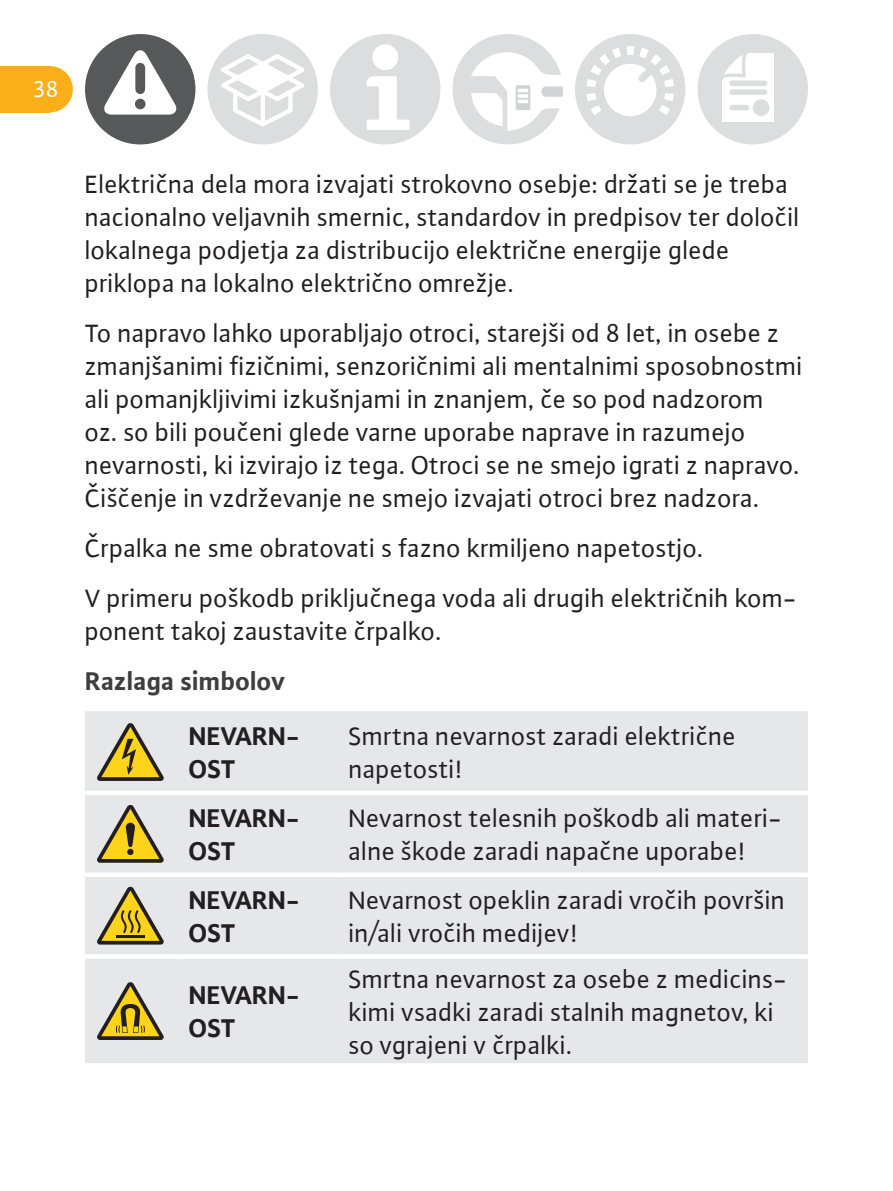
<style>
.page{position:relative;width:893px;height:1191px;background:#fff}
.page>*{position:absolute;margin:0;border:0;box-sizing:border-box;transform-origin:0 0}
.t1{font:27px/33px "WILO Plus Global";color:#231f20}
.t2{font:700 27px/33px "WILO Plus Global";color:#231f20}
.t3{font:700 27px "WILO Plus Global";color:#3e3e3f}
.t4{font:24px "WILO Plus Global";color:#fff}
</style>
<div class="page">
<div style="left:207px;top:34px;width:111px;height:110px;background:#dcdddf;border-radius:50%"></div>
<svg style="left:214px;top:51px;width:97px;height:78px"></svg>
<div style="left:330px;top:34px;width:110px;height:110px;background:#dcdddf;border-radius:50%"></div>
<div style="left:372px;top:44px;width:26px;height:26px;background:#fff;border-radius:50%"></div>
<svg style="left:367px;top:76px;width:42px;height:54px"></svg>
<svg style="left:453px;top:34px;width:110px;height:110px"></svg>
<div style="left:575px;top:34px;width:110px;height:110px;background:#dcdddf;border-radius:50%"></div>
<svg style="left:586px;top:46px;width:88px;height:70px"></svg>
<div style="left:697px;top:34px;width:111px;height:110px;background:#dcdddf;border-radius:50%"></div>
<div style="left:722px;top:53px;width:52px;height:68px;background:#fff"></div>
<svg style="left:717px;top:42px;width:31px;height:40px"></svg>
<div style="left:753px;top:99px;width:16px;height:17px;background:#dcdddf;border-radius:50%"></div>
<div style="left:732px;top:89px;width:33px;height:6px;background:#dcdddf"></div>
<div style="left:732px;top:80px;width:33px;height:6px;background:#dcdddf"></div>
<div style="left:732px;top:105px;width:15px;height:5px;background:#dcdddf"></div>
<div style="left:27px;top:66px;width:46px;height:46px;background:#faaf18;border-radius:50%"></div>
<div style="left:0;top:66px;width:50px;height:46px;background:#faaf18"></div>
<div style="left:85px;top:34px;width:110px;height:110px;background:#57585a;border-radius:50%"></div>
<svg style="left:102px;top:49px;width:75px;height:66px"></svg>
<div style="left:135px;top:68px;width:10px;height:21px;background:#57585a"></div>
<div style="left:135px;top:99px;width:11px;height:10px;background:#57585a;border-radius:50%"></div>
<div style="left:85px;top:711px;width:723px;height:352px;background:#e6e7e9"></div>
<div style="left:85px;top:790px;width:92px;height:5px;background:#fff"></div>
<div style="left:177px;top:790px;width:160px;height:5px;background:#fff"></div>
<div style="left:337px;top:790px;width:471px;height:5px;background:#fff"></div>
<div style="left:85px;top:872px;width:92px;height:5px;background:#fff"></div>
<div style="left:177px;top:872px;width:160px;height:5px;background:#fff"></div>
<div style="left:337px;top:872px;width:471px;height:5px;background:#fff"></div>
<hr style="left:85px;top:954px;width:92px;height:4px;background:#fff">
<hr style="left:177px;top:954px;width:160px;height:4px;background:#fff">
<hr style="left:337px;top:954px;width:471px;height:4px;background:#fff">
<svg style="left:97px;top:723px;width:67px;height:58px;background:#c1b376"></svg>
<svg style="left:97px;top:805px;width:67px;height:57px;background:#c2b477"></svg>
<svg style="left:97px;top:886px;width:67px;height:58px;background:#c3b57a"></svg>
<hr style="left:116px;top:935px;width:29px;height:2px;background:#231f20">
<svg style="left:97px;top:982px;width:67px;height:58px;background:#bbae77"></svg>
<p class="t4" style="left:33px;top:75px;width:27px">38</p>
<p class="t1" style="left:85px;top:167px;width:716px">Električna dela mora izvajati strokovno osebje: držati se je treba nacionalno veljavnih smernic, standardov in predpisov ter določil lokalnega podjetja za distribucijo električne energije glede priklopa na lokalno električno omrežje.</p>
<p class="t1" style="left:85px;top:316px;width:720px">To napravo lahko uporabljajo otroci, starejši od 8 let, in osebe z zmanjšanimi fizičnimi, senzoričnimi ali mentalnimi sposobnostmi ali pomanjkljivimi izkušnjami in znanjem, če so pod nadzorom oz. so bili poučeni glede varne uporabe naprave in razumejo nevarnosti, ki izvirajo iz tega. Otroci se ne smejo igrati z napravo.<br>Čiščenje in vzdrževanje ne smejo izvajati otroci brez nadzora.</p>
<p class="t1" style="left:85px;top:523px;width:714px;line-height:50.1px">Črpalka ne sme obratovati s fazno krmiljeno napetostjo.<br>V primeru poškodb priključnega voda ali drugih električnih kom-</p>
<p class="t1" style="left:85px;top:614px;width:358px">ponent takoj zaustavite črpalko.</p>
<p class="t3" style="left:85px;top:664px;width:202px">Razlaga simbolov</p>
<p class="t2" style="left:189px;top:719px;width:112px">NEVARN-<br>OST</p>
<p class="t1" style="left:349px;top:719px;width:389px">Smrtna nevarnost zaradi električne napetosti!</p>
<p class="t2" style="left:189px;top:800px;width:112px">NEVARN-<br>OST</p>
<p class="t1" style="left:349px;top:801px;width:435px">Nevarnost telesnih poškodb ali materi&shy;alne škode zaradi napačne uporabe!</p>
<p class="t2" style="left:189px;top:882px;width:112px">NEVARN-<br>OST</p>
<p class="t1" style="left:349px;top:882px;width:438px">Nevarnost opeklin zaradi vročih površin in/ali vročih medijev!</p>
<p class="t2" style="left:189px;top:978px;width:112px">NEVARN-<br>OST</p>
<p class="t1" style="left:349px;top:962px;width:440px">Smrtna nevarnost za osebe z medicins&shy;kimi vsadki zaradi stalnih magnetov, ki so vgrajeni v črpalki.</p>
</div>
